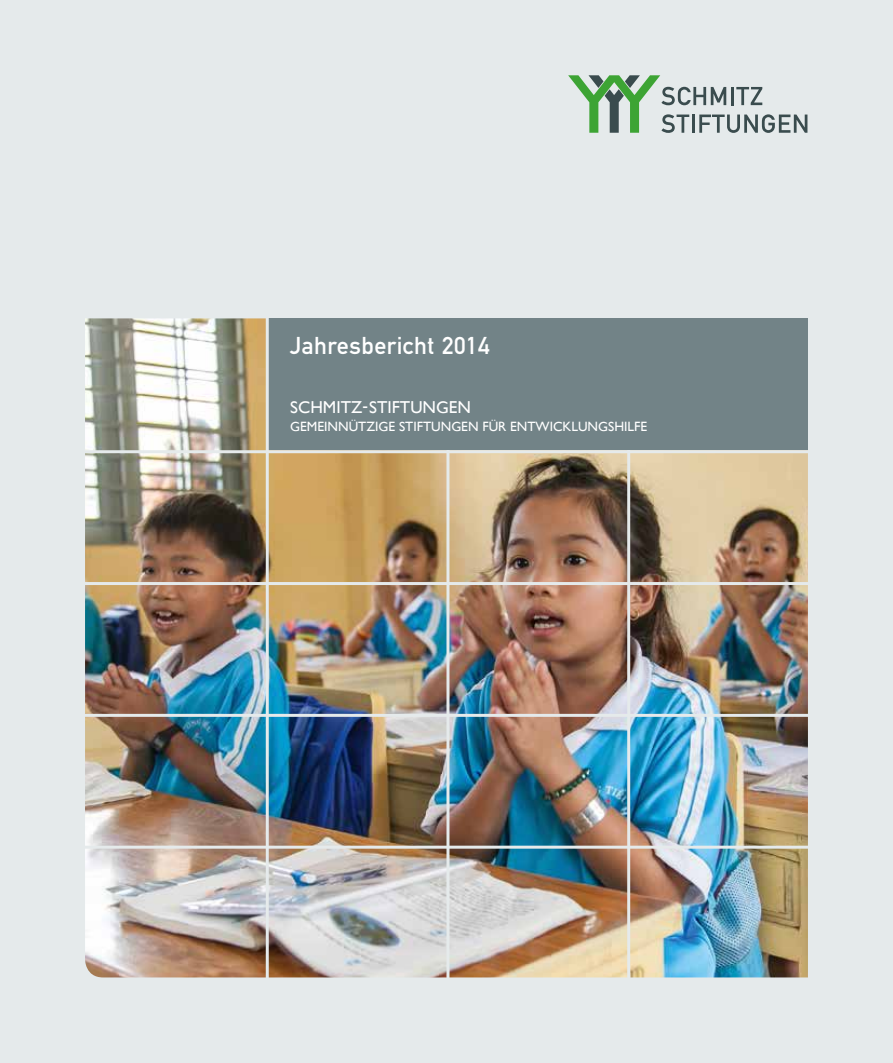
<style>
.page{position:relative;width:893px;height:1063px;background:#e5eaeb}
.page>*{position:absolute;margin:0;border:0;box-sizing:border-box;transform-origin:0 0}
.t1{font:24px "DIN Mittelschrift";letter-spacing:.02em;color:#fff}
.t2{font:17.25px "Gill Sans";color:#fff}
.t3{font:13.5px "Gill Sans";color:#fff}
</style>
<div class="page">
<img style="left:85px;top:318px;width:723px;height:659px">
<hr style="left:627px;top:311px;width:3px;height:676px;background:#e5eaeb">
<svg style="left:568px;top:75px;width:239px;height:58px"></svg>
<hr style="left:84px;top:846px;width:725px;height:3px;background:#e5eaeb">
<hr style="left:446px;top:310px;width:3px;height:680px;background:#e5eaeb">
<div style="left:267px;top:318px;width:541px;height:132px;background:#728387"></div>
<hr style="left:84px;top:714px;width:725px;height:3px;background:#e5eaeb">
<hr style="left:84px;top:582px;width:725px;height:3px;background:#e5eaeb">
<hr style="left:84px;top:450px;width:725px;height:3px;background:#e5eaeb">
<hr style="left:266px;top:310px;width:3px;height:680px;background:#e5eaeb">
<h1 class="t1" style="left:290px;top:331px;width:201px">Jahresbericht 2014</h1>
<p class="t2" style="left:290px;top:397px;width:182px">SCHMITZ-STIFTUNGEN</p>
<p class="t3" style="left:290px;top:418px;width:359px">GEMEINNÜTZIGE STIFTUNGEN FÜR ENTWICKLUNGSHILFE</p>
</div>
